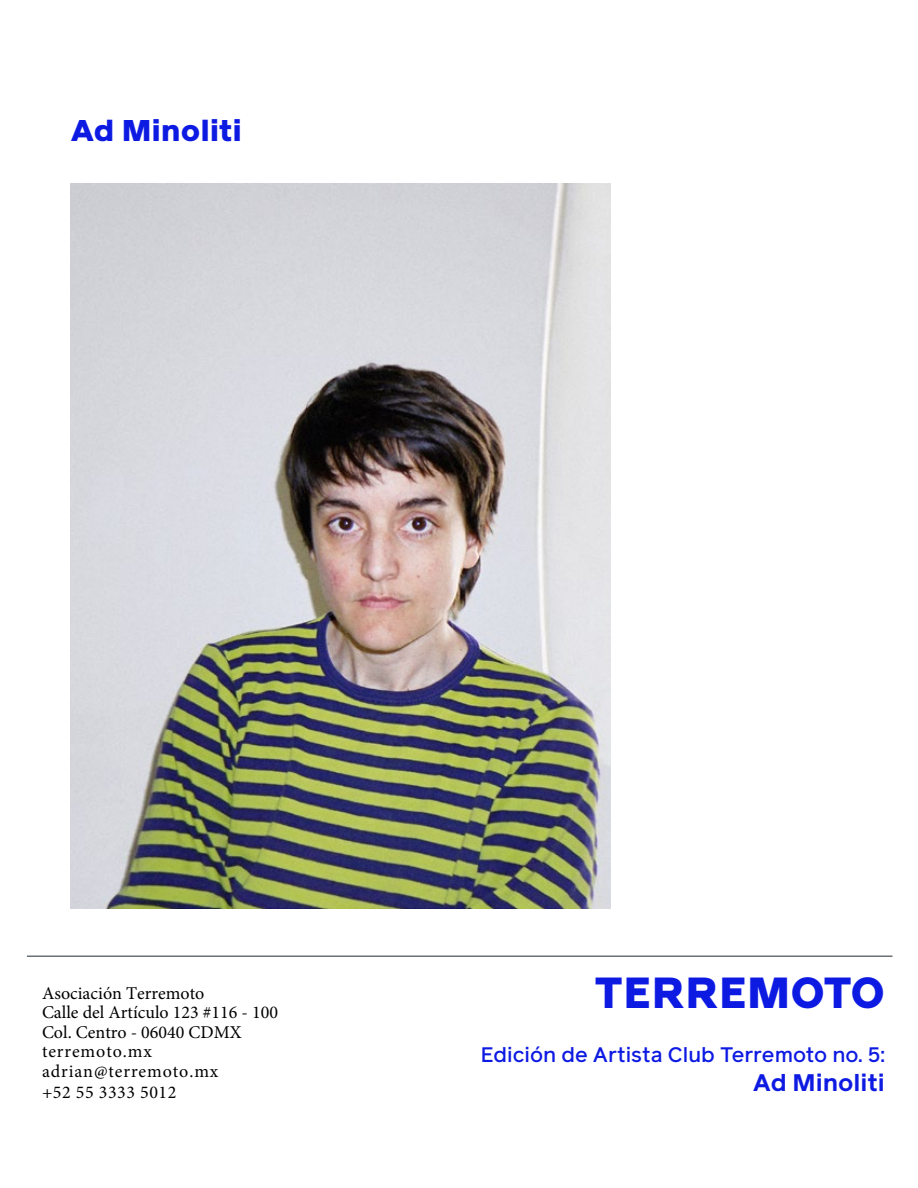
<style>
.page{position:relative;width:918px;height:1188px;background:#fff}
.page>*{position:absolute;margin:0;border:0;box-sizing:border-box;transform-origin:0 0}
.t1{font:900 43.5px "Reader Pro";color:#0d1ae2}
.t2{font:900 30px "Reader Pro";letter-spacing:-.005em;color:#0d1ae2}
.t3{font:700 24px "Reader Pro";color:#0d1ae2}
.t4{font:500 21px "Reader Pro";color:#0d1ae2}
.t5{font:18px/20px "Minion Pro";letter-spacing:.05em;color:#000}
.t6{font:18px/19.5px "Minion Pro";color:#000}
</style>
<div class="page">
<hr style="left:27px;top:956px;width:865px;height:1px;background:#6a7074">
<img style="left:70px;top:183px;width:541px;height:726px">
<h2 class="t2" style="left:70px;top:108px;width:173px">Ad Minoliti</h2>
<p class="t6" style="left:42px;top:983px;width:237px">Asociación Terremoto<br>Calle del Artículo 123 #116 - 100</p>
<h1 class="t1" style="left:594px;top:961px;width:293px">TERREMOTO</h1>
<p class="t5" style="left:42px;top:1022px;width:201px">Col. Centro - 06040 CDMX terremoto.mx adrian@terremoto.mx +52 55 3333 5012</p>
<p class="t4" style="left:481px;top:1040px;width:406px">Edición de Artista Club Terremoto no. 5:</p>
<h3 class="t3" style="left:753px;top:1065px;width:134px">Ad Minoliti</h3>
</div>
